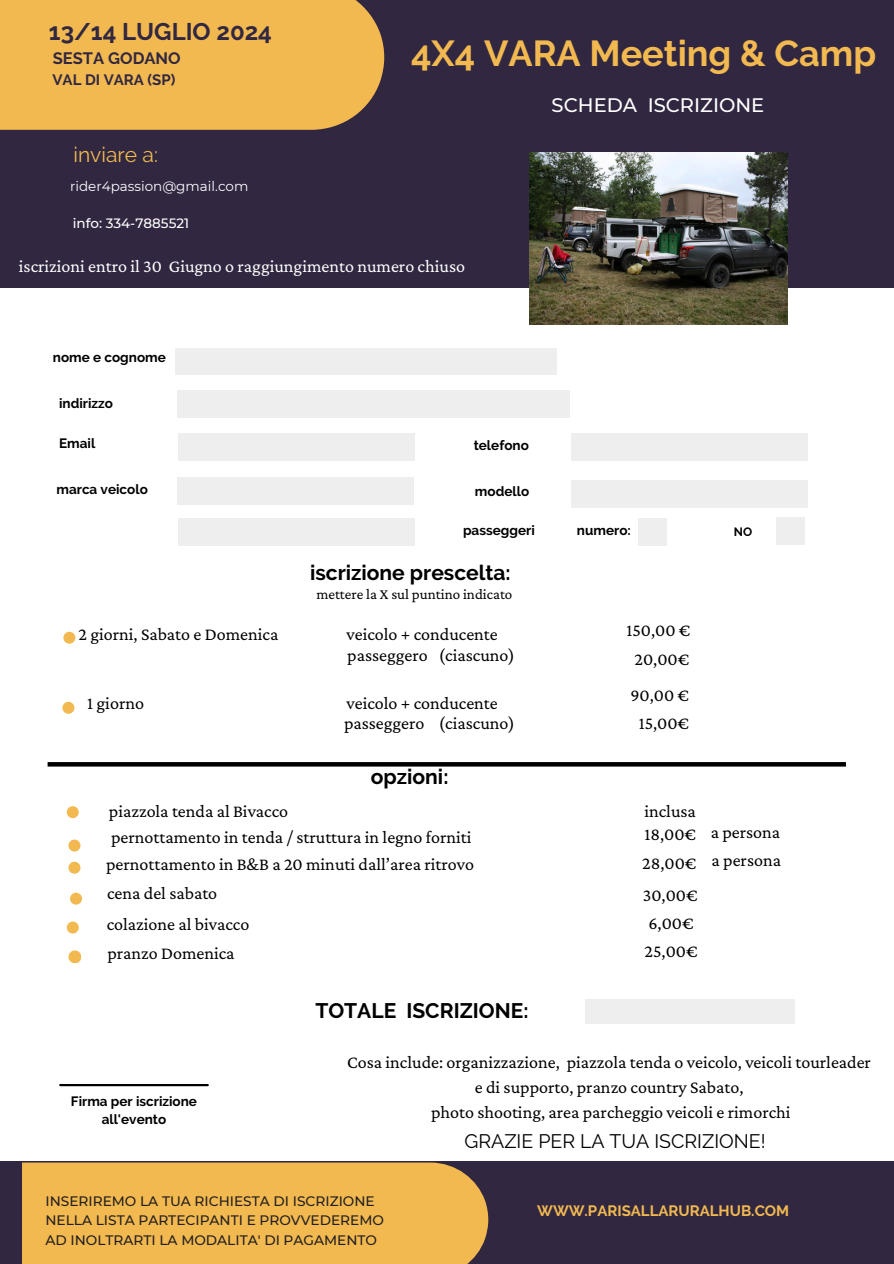
<style>
.page{position:relative;width:894px;height:1264px;background:#fff}
.page>*{position:absolute;margin:0;border:0;box-sizing:border-box;transform-origin:0 0}
.t1{font:700 36px "Raleway";color:#f2b950}
.t2{font:700 24px "Raleway";color:#312741}
.t3{font:700 21px "Raleway";color:#000}
.t4{font:21px "Raleway";color:#f2b950}
.t5{font:19.5px "Raleway";color:#000}
.t6{font:500 19.5px "Montserrat";color:#fff}
.t7{font:18.15px "Crimson Pro";color:#000}
.t8{font:18px/24.8px "Crimson Pro";color:#000;text-align:center}
.t9{font:18px "Crimson Pro";color:#fff}
.t10{font:700 16.5px "Raleway";color:#312741}
.t11{font:15px "Crimson Pro";color:#000}
.t12{font:700 15px "Raleway";color:#f2b950}
.t13{font:700 15px "Raleway";color:#312741}
.t14{font:500 13.65px/19.2px "Montserrat";color:#231f20}
.t15{font:700 13.5px/18px "Raleway";color:#000;text-align:center}
.t16{font:13.5px "Montserrat";color:#fff}
.t17{font:500 13.5px "Montserrat";color:#fff}
.t18{font:700 12.15px "Raleway";color:#000}
</style>
<div class="page">
<div style="left:0;top:0;width:893px;height:288px;background:#312741"></div>
<hr style="left:60px;top:1083px;width:148px;height:3px;background:#000">
<div style="left:0;top:1160px;width:893px;height:103px;background:#312741"></div>
<div style="left:22px;top:1162px;width:466px;height:101px;background:#f2b950"></div>
<div style="left:0;top:0;width:384px;height:130px;background:#f2b950"></div>
<div style="left:176px;top:348px;width:381px;height:26px;background:#efeeef"></div>
<div style="left:177px;top:390px;width:392px;height:27px;background:#efeeef"></div>
<div style="left:178px;top:433px;width:236px;height:27px;background:#efeeef"></div>
<div style="left:177px;top:477px;width:236px;height:27px;background:#efeeef"></div>
<div style="left:178px;top:518px;width:236px;height:27px;background:#efeeef"></div>
<div style="left:571px;top:433px;width:236px;height:27px;background:#efeeef"></div>
<div style="left:571px;top:480px;width:236px;height:28px;background:#efeeef"></div>
<div style="left:776px;top:517px;width:28px;height:27px;background:#efeeef"></div>
<div style="left:638px;top:518px;width:28px;height:27px;background:#efeeef"></div>
<div style="left:63px;top:631px;width:12px;height:12px;background:#f2b950;border-radius:50%"></div>
<div style="left:68px;top:839px;width:12px;height:12px;background:#f2b950;border-radius:50%"></div>
<div style="left:67px;top:806px;width:12px;height:12px;background:#f2b950;border-radius:50%"></div>
<svg style="left:48px;top:762px;width:797px;height:4px;background:#040404"></svg>
<div style="left:585px;top:999px;width:209px;height:24px;background:#efeeef"></div>
<div style="left:62px;top:701px;width:12px;height:12px;background:#f2b950;border-radius:50%"></div>
<div style="left:68px;top:861px;width:12px;height:12px;background:#f2b950;border-radius:50%"></div>
<div style="left:70px;top:892px;width:12px;height:12px;background:#f2b950;border-radius:50%"></div>
<div style="left:68px;top:950px;width:13px;height:13px;background:#f2b950;border-radius:50%"></div>
<div style="left:67px;top:921px;width:12px;height:12px;background:#f2b950;border-radius:50%"></div>
<img style="left:529px;top:153px;width:258px;height:172px">
<p class="t2" style="left:49px;top:18px;width:224px">13/14 LUGLIO 2024</p>
<h4 class="t10" style="left:53px;top:48px;width:129px">SESTA GODANO</h4>
<p class="t13" style="left:52px;top:71px;width:124px">VAL DI VARA (SP)</p>
<h1 class="t4" style="left:73px;top:143px;width:86px">inviare a:</h1>
<h2 class="t16" style="left:70px;top:177px;width:180px">rider4passion@gmail.com</h2>
<h5 class="t17" style="left:73px;top:215px;width:118px">info: 334-7885521</h5>
<p class="t1" style="left:411px;top:32px;width:466px">4X4 VARA Meeting &amp; Camp</p>
<h6 class="t6" style="left:551px;top:93px;width:214px">SCHEDA ISCRIZIONE</h6>
<h6 class="t9" style="left:19px;top:256px;width:447px">iscrizioni entro il 30 Giugno o raggiungimento numero chiuso</h6>
<h6 class="t15" style="left:53px;top:348px;width:114px">nome e cognome</h6>
<p class="t15" style="left:59px;top:394px;width:55px">indirizzo</p>
<p class="t15" style="left:59px;top:434px;width:38px">Email</p>
<p class="t15" style="left:56px;top:480px;width:93px">marca veicolo</p>
<p class="t15" style="left:473px;top:436px;width:57px">telefono</p>
<p class="t15" style="left:475px;top:482px;width:56px">modello</p>
<p class="t15" style="left:463px;top:521px;width:73px">passeggeri</p>
<p class="t3" style="left:310px;top:560px;width:202px">iscrizione prescelta:</p>
<h6 class="t15" style="left:577px;top:521px;width:55px">numero:</h6>
<h6 class="t18" style="left:733px;top:524px;width:20px">NO</h6>
<h6 class="t8" style="left:78px;top:621px;width:201px">2 giorni, Sabato e Domenica</h6>
<h6 class="t7" style="left:87px;top:693px;width:59px">1 giorno</h6>
<h6 class="t8" style="left:109px;top:798px;width:181px">piazzola tenda al Bivacco</h6>
<h6 class="t11" style="left:316px;top:586px;width:197px">mettere la X sul puntino indicato</h6>
<h6 class="t8" style="left:346px;top:621px;width:153px">veicolo + conducente</h6>
<h6 class="t8" style="left:626px;top:617px;width:65px">150,00 €</h6>
<h6 class="t8" style="left:347px;top:642px;width:82px">passeggero</h6>
<h6 class="t8" style="left:634px;top:646px;width:56px">20,00€</h6>
<h6 class="t8" style="left:439px;top:642px;width:77px">(ciascuno)</h6>
<h6 class="t8" style="left:630px;top:682px;width:60px">90,00 €</h6>
<h6 class="t8" style="left:346px;top:690px;width:153px">veicolo + conducente</h6>
<h6 class="t8" style="left:344px;top:710px;width:82px">passeggero</h6>
<h6 class="t8" style="left:638px;top:710px;width:52px">15,00€</h6>
<h3 class="t8" style="left:439px;top:710px;width:77px">(ciascuno)</h3>
<h6 class="t3" style="left:370px;top:763px;width:79px">opzioni:</h6>
<h6 class="t8" style="left:644px;top:798px;width:53px">inclusa</h6>
<h6 class="t8" style="left:111px;top:824px;width:362px">pernottamento in tenda / struttura in legno forniti</h6>
<h6 class="t8" style="left:644px;top:821px;width:53px">18,00€</h6>
<h6 class="t8" style="left:642px;top:850px;width:56px">28,00€</h6>
<h6 class="t8" style="left:711px;top:847px;width:71px">a persona</h6>
<h6 class="t8" style="left:710px;top:819px;width:71px">a persona</h6>
<p class="t8" style="left:106px;top:851px;width:369px">pernottamento in B&amp;B a 20 minuti dall’area ritrovo</p>
<h4 class="t8" style="left:107px;top:880px;width:111px">cena del sabato</h4>
<h6 class="t8" style="left:642px;top:882px;width:56px">30,00€</h6>
<p class="t8" style="left:107px;top:911px;width:144px">colazione al bivacco</p>
<p class="t8" style="left:648px;top:910px;width:47px">6,00€</p>
<p class="t8" style="left:107px;top:940px;width:129px">pranzo Domenica</p>
<p class="t15" style="left:71px;top:1091px;width:128px">Firma per iscrizione all'evento</p>
<h6 class="t3" style="left:315px;top:998px;width:215px">TOTALE ISCRIZIONE:</h6>
<h2 class="t8" style="left:644px;top:939px;width:54px">25,00€</h2>
<p class="t8" style="left:347px;top:1049px;width:525px">Cosa include: organizzazione, piazzola tenda o veicolo, veicoli tourleader e di supporto, pranzo country Sabato,<br>photo shooting, area parcheggio veicoli e rimorchi</p>
<p class="t5" style="left:464px;top:1129px;width:302px">GRAZIE PER LA TUA ISCRIZIONE!</p>
<h6 class="t14" style="left:45px;top:1191px;width:340px">INSERIREMO LA TUA RICHIESTA DI ISCRIZIONE<br>NELLA LISTA PARTECIPANTI E PROVVEDEREMO<br>AD INOLTRARTI LA MODALITA' DI PAGAMENTO</h6>
<p class="t12" style="left:537px;top:1201px;width:253px">WWW.PARISALLARURALHUB.COM</p>
</div>
